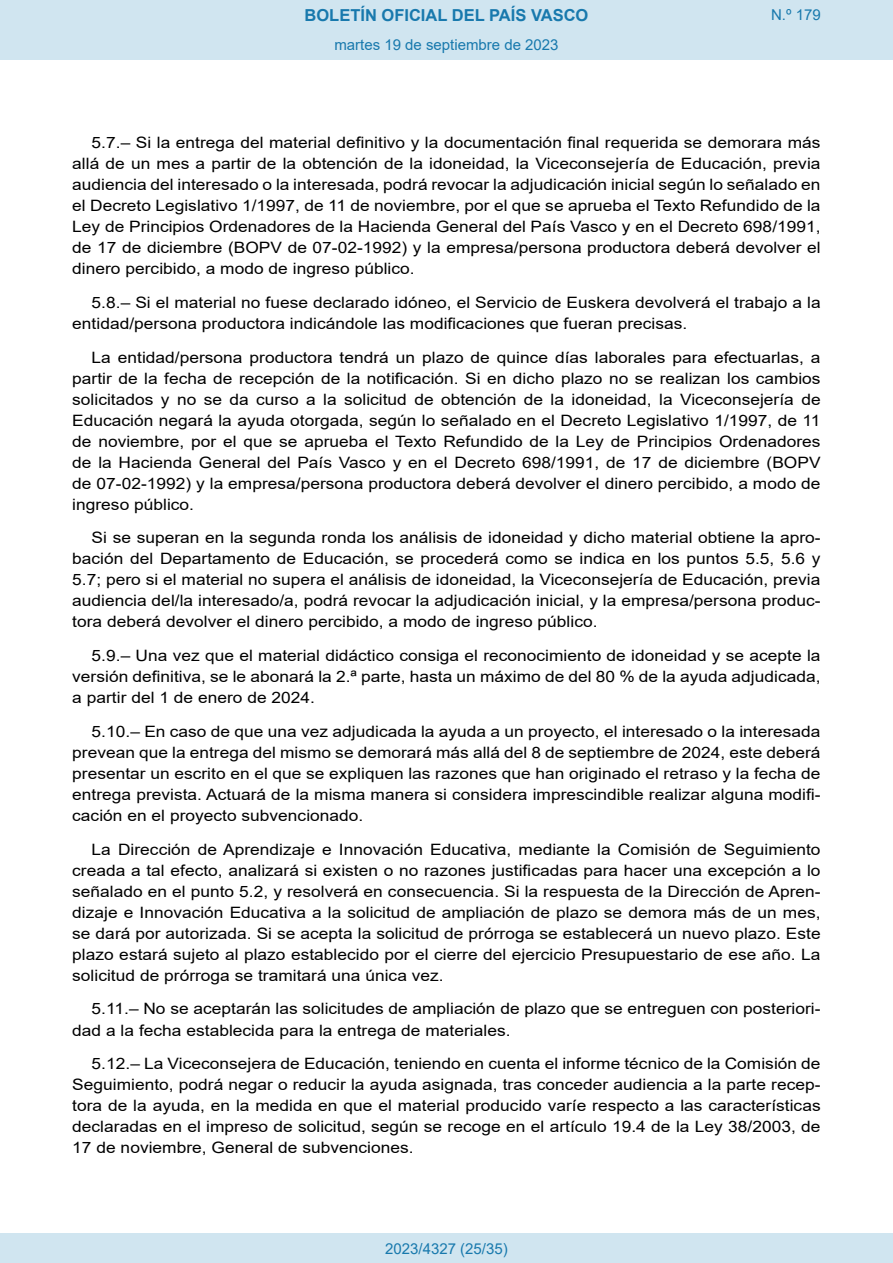
<style>
.page{position:relative;width:893px;height:1263px;background:#fff}
.page>*{position:absolute;margin:0;border:0;box-sizing:border-box;transform-origin:0 0}
.t1{font:700 16.5px "Arial";color:#1879ad}
.BOPVDetalle{font:15.6px/21px "Arial";color:#000;text-align:justify;scale:1.11 1}
.Paginacion_Centro{font:15px "Arial";color:#1879ad}
</style>
<div class="page">
<div style="left:0;top:0;width:893px;height:60px;background:#d0e5f0"></div>
<div style="left:0;top:1233px;width:893px;height:30px;background:#d0e5f0"></div>
<p class="t1" style="left:305px;top:3px;width:285px">BOLETÍN OFICIAL DEL PAÍS VASCO</p>
<p class="Paginacion_Centro" style="left:334px;top:35px;width:226px">martes 19 de septiembre de 2023</p>
<p class="Paginacion_Centro" style="left:771px;top:5px;width:51px">N.º 179</p>
<p class="BOPVDetalle" style="left:72px;top:132px;width:676px;text-indent:19px">5.7.– Si la entrega del material definitivo y la documentación final requerida se demorara más allá de un mes a partir de la obtención de la idoneidad, la Viceconsejería de Educación, previa audiencia del interesado o la interesada, podrá revocar la adjudicación inicial según lo señalado en el Decreto Legislativo 1/1997, de 11 de noviembre, por el que se aprueba el Texto Refundido de la Ley de Principios Ordenadores de la Hacienda General del País Vasco y en el Decreto 698/1991, de 17 de diciembre (BOPV de 07-02-1992) y la empresa/persona productora deberá devolver el dinero percibido, a modo de ingreso público.</p>
<p class="BOPVDetalle" style="left:72px;top:292px;width:676px;text-indent:19px">5.8.– Si el material no fuese declarado idóneo, el Servicio de Euskera devolverá el trabajo a la entidad/persona productora indicándole las modificaciones que fueran precisas.</p>
<p class="BOPVDetalle" style="left:72px;top:347px;width:676px;text-indent:19px">La entidad/persona productora tendrá un plazo de quince días laborales para efectuarlas, a partir de la fecha de recepción de la notificación. Si en dicho plazo no se realizan los cambios solicitados y no se da curso a la solicitud de obtención de la idoneidad, la Viceconsejería de Educación negará la ayuda otorgada, según lo señalado en el Decreto Legislativo 1/1997, de 11 de noviembre, por el que se aprueba el Texto Refundido de la Ley de Principios Ordenadores de la Hacienda General del País Vasco y en el Decreto 698/1991, de 17 de diciembre (BOPV de 07-02-1992) y la empresa/persona productora deberá devolver el dinero percibido, a modo de ingreso público.</p>
<p class="BOPVDetalle" style="left:72px;top:527px;width:676px;text-indent:19px">Si se superan en la segunda ronda los análisis de idoneidad y dicho material obtiene la apro&shy;bación del Departamento de Educación, se procederá como se indica en los puntos 5.5, 5.6 y 5.7; pero si el material no supera el análisis de idoneidad, la Viceconsejería de Educación, previa audiencia del/la interesado/a, podrá revocar la adjudicación inicial, y la empresa/persona produc&shy;tora deberá devolver el dinero percibido, a modo de ingreso público.</p>
<p class="BOPVDetalle" style="left:72px;top:645px;width:676px;text-indent:19px">5.9.– Una vez que el material didáctico consiga el reconocimiento de idoneidad y se acepte la versión definitiva, se le abonará la 2.ª parte, hasta un máximo de del 80 % de la ayuda adjudicada, a partir del 1 de enero de 2024.</p>
<p class="BOPVDetalle" style="left:72px;top:721px;width:676px;text-indent:19px">5.10.– En caso de que una vez adjudicada la ayuda a un proyecto, el interesado o la interesada prevean que la entrega del mismo se demorará más allá del 8 de septiembre de 2024, este deberá presentar un escrito en el que se expliquen las razones que han originado el retraso y la fecha de entrega prevista. Actuará de la misma manera si considera imprescindible realizar alguna modifi&shy;cación en el proyecto subvencionado.</p>
<p class="BOPVDetalle" style="left:72px;top:839px;width:676px;text-indent:19px">La Dirección de Aprendizaje e Innovación Educativa, mediante la Comisión de Seguimiento creada a tal efecto, analizará si existen o no razones justificadas para hacer una excepción a lo señalado en el punto 5.2, y resolverá en consecuencia. Si la respuesta de la Dirección de Apren&shy;dizaje e Innovación Educativa a la solicitud de ampliación de plazo se demora más de un mes, se dará por autorizada. Si se acepta la solicitud de prórroga se establecerá un nuevo plazo. Este plazo estará sujeto al plazo establecido por el cierre del ejercicio Presupuestario de ese año. La solicitud de prórroga se tramitará una única vez.</p>
<p class="BOPVDetalle" style="left:72px;top:998px;width:676px;text-indent:19px">5.11.– No se aceptarán las solicitudes de ampliación de plazo que se entreguen con posteriori&shy;dad a la fecha establecida para la entrega de materiales.</p>
<p class="BOPVDetalle" style="left:72px;top:1053px;width:676px;text-indent:19px">5.12.– La Viceconsejera de Educación, teniendo en cuenta el informe técnico de la Comisión de Seguimiento, podrá negar o reducir la ayuda asignada, tras conceder audiencia a la parte recep&shy;tora de la ayuda, en la medida en que el material producido varíe respecto a las características declaradas en el impreso de solicitud, según se recoge en el artículo 19.4 de la Ley 38/2003, de 17 de noviembre, General de subvenciones.</p>
<p class="Paginacion_Centro" style="left:385px;top:1238px;width:124px">2023/4327 (25/35)</p>
</div>
